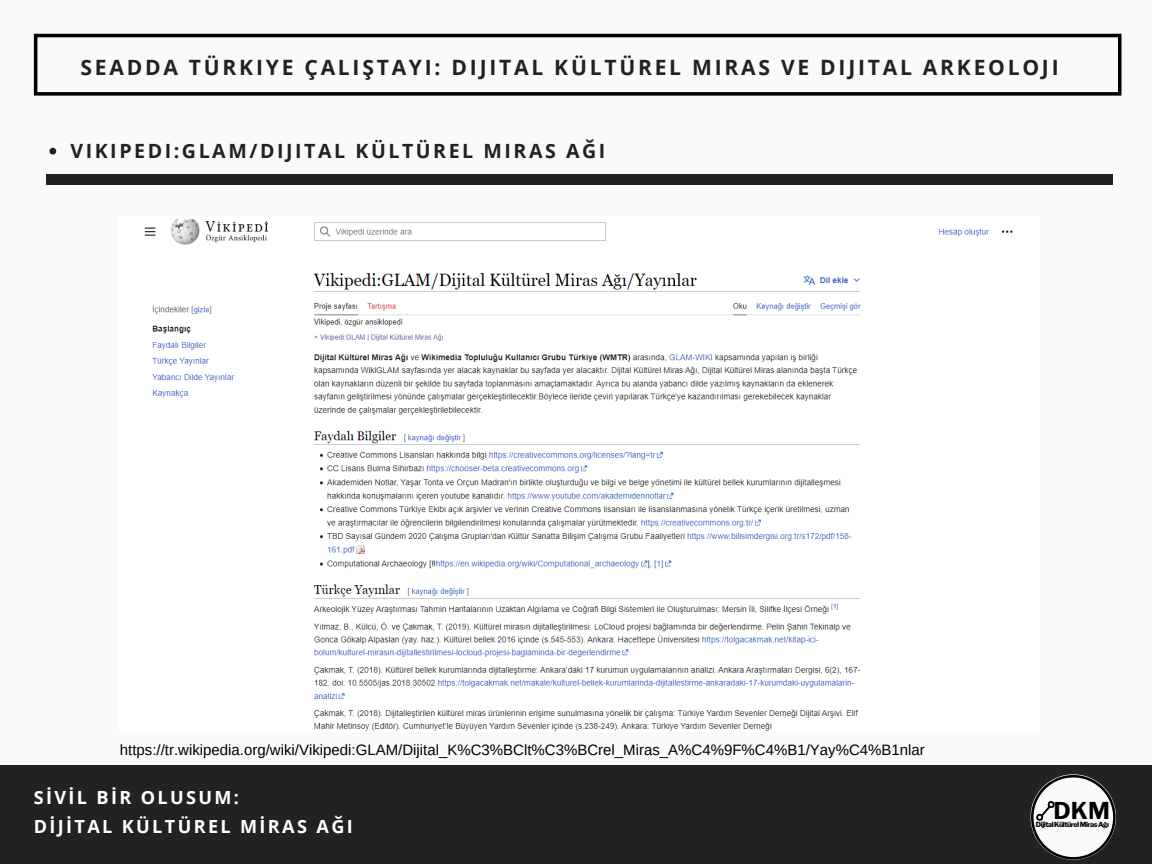
<style>
.page{position:relative;width:1152px;height:864px;background:#fbfafb}
.page>*{position:absolute;margin:0;border:0;box-sizing:border-box;transform-origin:0 0}
.t1{font:700 23.1px "Libre Franklin";color:#000}
.t2{font:700 21.15px "Open Sans";letter-spacing:.13em;color:#222}
.t3{font:700 19.65px "Open Sans";letter-spacing:.13em;color:#222}
.t4{font:700 18.15px/29.2px "Open Sans";letter-spacing:.13em;color:#fff}
.t5{font:15px "Arimo";color:#000}
.t6{font:800 7.05px "Libre Franklin";letter-spacing:-.06em;color:#000}
</style>
<div class="page">
<svg style="left:34px;top:34px;width:1087px;height:62px"></svg>
<div style="left:46px;top:174px;width:1067px;height:10px;background:#222"></div>
<img style="left:144px;top:218px;width:869px;height:513px">
<svg style="left:49px;top:148px;width:7px;height:7px"></svg>
<div style="left:0;top:766px;width:1152px;height:98px;background:#222"></div>
<svg style="left:1031px;top:775px;width:85px;height:85px"></svg>
<h2 class="t2" style="left:81px;top:53px;width:980px">SEADDA TÜRKIYE ÇALIŞTAYI: DIJITAL KÜLTÜREL MIRAS VE DIJITAL ARKEOLOJI</h2>
<h3 class="t3" style="left:70px;top:137px;width:537px">VIKIPEDI:GLAM/DIJITAL KÜLTÜREL MIRAS AĞI</h3>
<p class="t5" style="left:120px;top:741px;width:806px">https://tr.wikipedia.org/wiki/Vikipedi:GLAM/Dijital_K%C3%BClt%C3%BCrel_Miras_A%C4%9F%C4%B1/Yay%C4%B1nlar</p>
<p class="t4" style="left:34px;top:782px;width:321px">SİVİL BİR OLUSUM:<br>DİJİTAL KÜLTÜREL MİRAS AĞI</p>
<h1 class="t1" style="left:1054px;top:797px;width:58px">DKM</h1>
<p class="t6" style="left:1036px;top:820px;width:75px">DijitalKültürelMirasAğı</p>
</div>
